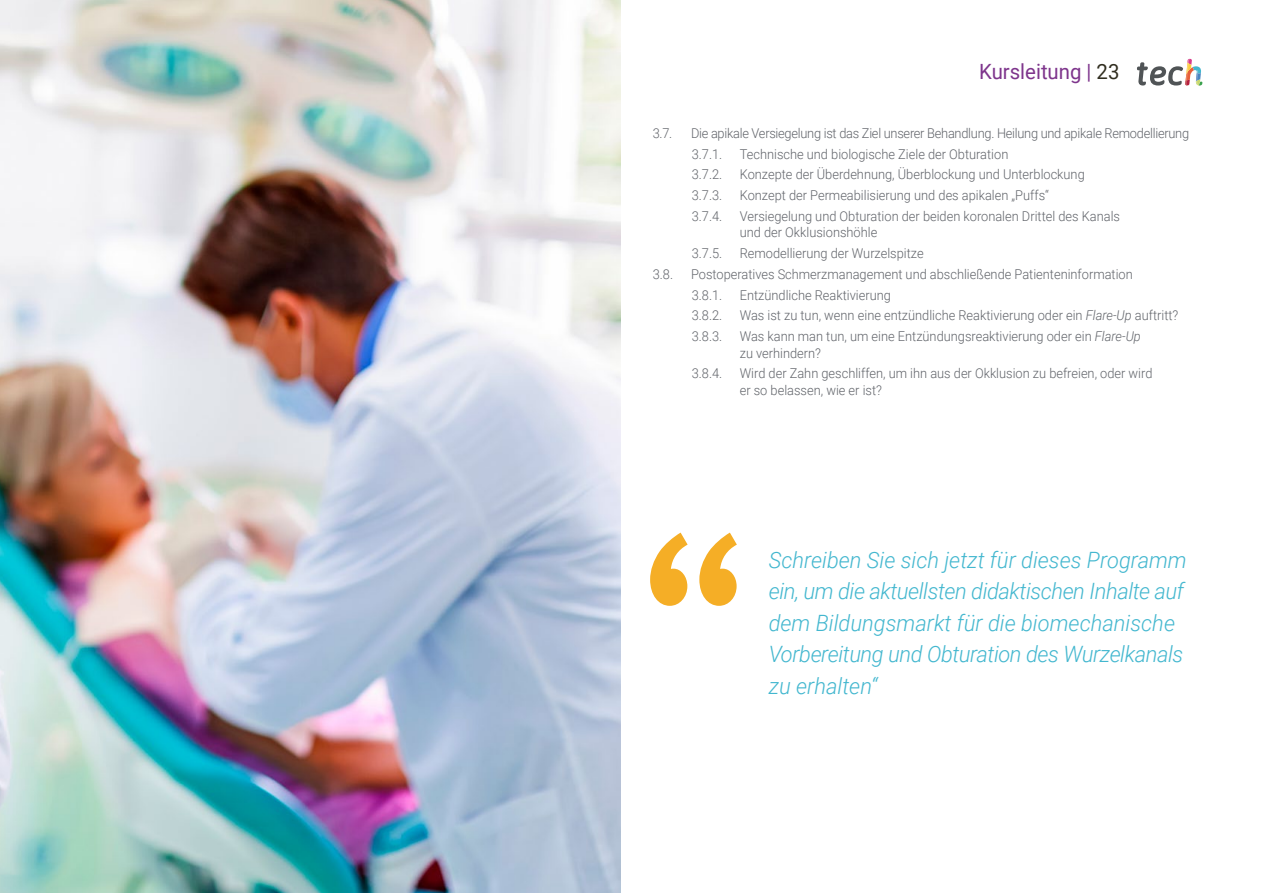
<style>
.page{position:relative;width:1263px;height:893px;background:#fff}
.page>*{position:absolute;margin:0;border:0;box-sizing:border-box;transform-origin:0 0}
.t1{font:italic 300 22.5px/31.5px "Roboto";letter-spacing:-.02em;color:#43b7cf}
.t2{font:21px "Roboto";color:#7e358c}
.t3{font:300 13.5px/16.5px "Roboto";color:#61646a;scale:.95 1}
.t4{font:300 13.5px/20.7px "Roboto";letter-spacing:-.02em;color:#61646a;scale:.95 1}
.s1{color:#312e20}
.s2{font-style:italic}
</style>
<div class="page">
<img style="left:0;top:0;width:621px;height:893px">
<svg style="left:650px;top:533px;width:87px;height:73px"></svg>
<svg style="left:1137px;top:59px;width:65px;height:27px"></svg>
<h2 class="t2" style="left:979px;top:57px;width:142px">Kursleitung | <span class="s1">23</span></h2>
<p class="t3" style="left:653px;top:124px;width:22px">3.7.</p>
<p class="t4" style="left:691px;top:122px;width:526px">Die apikale Versiegelung ist das Ziel unserer Behandlung. Heilung und apikale Remodellierung<br>3.7.1.</p>
<p class="t3" style="left:740px;top:145px;width:284px">Technische und biologische Ziele der Obturation</p>
<p class="t3" style="left:692px;top:166px;width:34px">3.7.2.</p>
<p class="t3" style="left:740px;top:166px;width:365px">Konzepte der Überdehnung, Überblockung und Unterblockung</p>
<p class="t3" style="left:692px;top:187px;width:34px">3.7.3.</p>
<p class="t3" style="left:740px;top:187px;width:327px">Konzept der Permeabilisierung und des apikalen „Puffs“</p>
<p class="t3" style="left:692px;top:207px;width:34px">3.7.4.</p>
<p class="t3" style="left:740px;top:207px;width:402px">Versiegelung und Obturation der beiden koronalen Drittel des Kanals und der Okklusionshöhle</p>
<p class="t3" style="left:692px;top:245px;width:34px">3.7.5.</p>
<p class="t3" style="left:740px;top:245px;width:195px">Remodellierung der Wurzelspitze</p>
<p class="t3" style="left:653px;top:265px;width:23px">3.8.</p>
<p class="t3" style="left:691px;top:263px;width:466px;line-height:20.7px">Postoperatives Schmerzmanagement und abschließende Patienteninformation<br>3.8.1.</p>
<p class="t3" style="left:740px;top:286px;width:161px">Entzündliche Reaktivierung</p>
<p class="t3" style="left:692px;top:307px;width:34px">3.8.2.</p>
<p class="t3" style="left:740px;top:307px;width:463px">Was ist zu tun, wenn eine entzündliche Reaktivierung oder ein <span class="s2">Flare-Up</span> auftritt?</p>
<p class="t3" style="left:692px;top:328px;width:34px">3.8.3.</p>
<p class="t3" style="left:740px;top:328px;width:424px">Was kann man tun, um eine Entzündungsreaktivierung oder ein <span class="s2">Flare-Up </span>zu verhindern?</p>
<p class="t3" style="left:692px;top:365px;width:34px">3.8.4.</p>
<p class="t3" style="left:740px;top:365px;width:436px">Wird der Zahn geschliffen, um ihn aus der Okklusion zu befreien, oder wird er so belassen, wie er ist?</p>
<h1 class="t1" style="left:769px;top:543px;width:420px">Schreiben Sie sich jetzt für dieses Programm ein, um die aktuellsten didaktischen Inhalte auf dem Bildungsmarkt für die biomechanische Vorbereitung und Obturation des Wurzelkanals zu erhalten“</h1>
</div>
